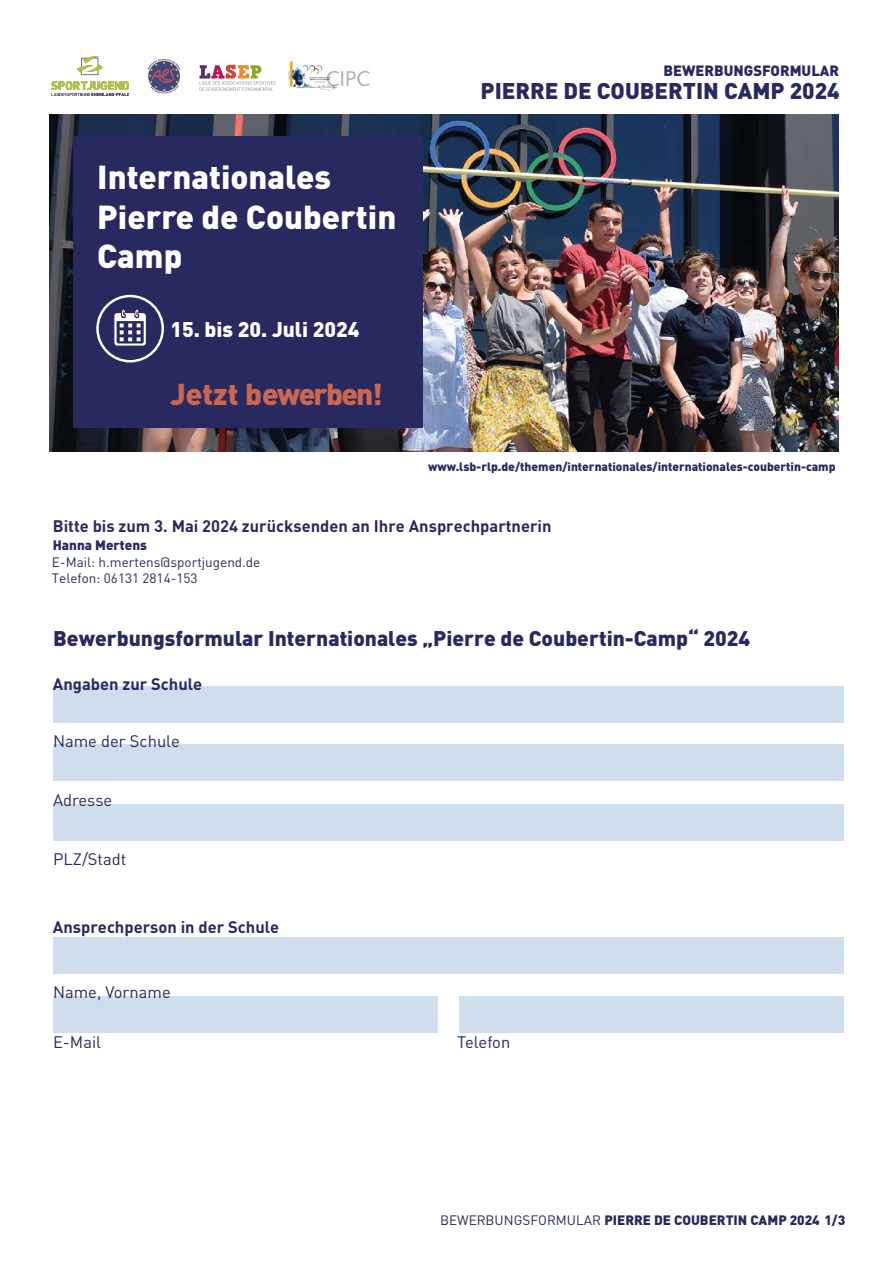
<style>
.page{position:relative;width:893px;height:1263px;background:#fff}
.page>*{position:absolute;margin:0;border:0;box-sizing:border-box;transform-origin:0 0}
.t1{font:900 32.85px/39.5px "DINOT";color:#fff}
.t2{font:900 29.85px "DINOT";letter-spacing:-.055em;color:#cb6651}
.t3{font:900 22.5px "DINOT";color:#262a5f}
.t4{font:900 21px "DINOT";color:#282a5f}
.t5{font:900 21px "DINOT";color:#fff}
.t6{font:700 16.5px "DINOT";color:#282a5f}
.t7{font:16.5px "DINOT";color:#282a5f}
.t8{font:900 14.7px "DINOT";color:#262a5f}
.t9{font:13.5px/16.6px "DINOT";color:#282a5f}
.t10{font:900 13.5px "DINOT";color:#262a5f}
.t11{font:900 13.5px "DINOT";color:#282a5f}
.t12{font:900 12px "DINOT";color:#262a5f}
.s1{font-weight:400}
</style>
<div class="page">
<img style="left:49px;top:114px;width:789px;height:338px">
<div style="left:53px;top:686px;width:791px;height:36px;background:#cfdded"></div>
<div style="left:53px;top:745px;width:791px;height:36px;background:#cfdded"></div>
<div style="left:53px;top:804px;width:791px;height:36px;background:#cfdded"></div>
<div style="left:53px;top:937px;width:791px;height:36px;background:#cfdded"></div>
<div style="left:53px;top:997px;width:385px;height:36px;background:#cfdded"></div>
<div style="left:459px;top:997px;width:385px;height:36px;background:#cfdded"></div>
<div style="left:73px;top:136px;width:350px;height:291px;background:#282a5f"></div>
<svg style="left:96px;top:295px;width:68px;height:67px"></svg>
<img style="left:147px;top:58px;width:34px;height:36px">
<img style="left:288px;top:62px;width:82px;height:29px">
<img style="left:200px;top:65px;width:75px;height:26px">
<img style="left:52px;top:56px;width:76px;height:39px">
<h1 class="t1" style="left:97px;top:154px;width:301px">Internationales<br>Pierre de Coubertin<br>Camp</h1>
<p class="t5" style="left:170px;top:313px;width:191px">15. bis 20. Juli 2024</p>
<h2 class="t2" style="left:170px;top:370px;width:214px">Jetzt bewerben!</h2>
<p class="t8" style="left:663px;top:59px;width:177px">BEWERBUNGSFORMULAR</p>
<h3 class="t3" style="left:481px;top:73px;width:361px">PIERRE DE COUBERTIN CAMP 2024</h3>
<p class="t12" style="left:428px;top:457px;width:409px">www.lsb-rlp.de/themen/internationales/internationales-coubertin-camp</p>
<p class="t6" style="left:53px;top:513px;width:500px">Bitte bis zum 3. Mai 2024 zurücksenden an Ihre Ansprechpartnerin</p>
<p class="t11" style="left:53px;top:534px;width:96px">Hanna Mertens</p>
<p class="t9" style="left:52px;top:552px;width:210px">E-Mail: h.mertens@sportjugend.de<br>Telefon: 06131 2814-153</p>
<p class="t4" style="left:53px;top:621px;width:698px">Bewerbungsformular Internationales „Pierre de Coubertin-Camp“ 2024</p>
<p class="t6" style="left:53px;top:672px;width:151px">Angaben zur Schule</p>
<p class="t7" style="left:53px;top:729px;width:128px">Name der Schule</p>
<p class="t7" style="left:53px;top:787px;width:61px">Adresse</p>
<p class="t7" style="left:53px;top:847px;width:75px">PLZ/Stadt</p>
<p class="t6" style="left:53px;top:914px;width:228px">Ansprechperson in der Schule</p>
<p class="t7" style="left:53px;top:980px;width:119px">Name, Vorname</p>
<p class="t7" style="left:53px;top:1029px;width:50px">E-Mail</p>
<p class="t7" style="left:457px;top:1029px;width:55px">Telefon</p>
<p class="t10" style="left:440px;top:1209px;width:407px"><span class="s1">BEWERBUNGSFORMULAR</span> PIERRE DE COUBERTIN CAMP 2024 1/3</p>
</div>
